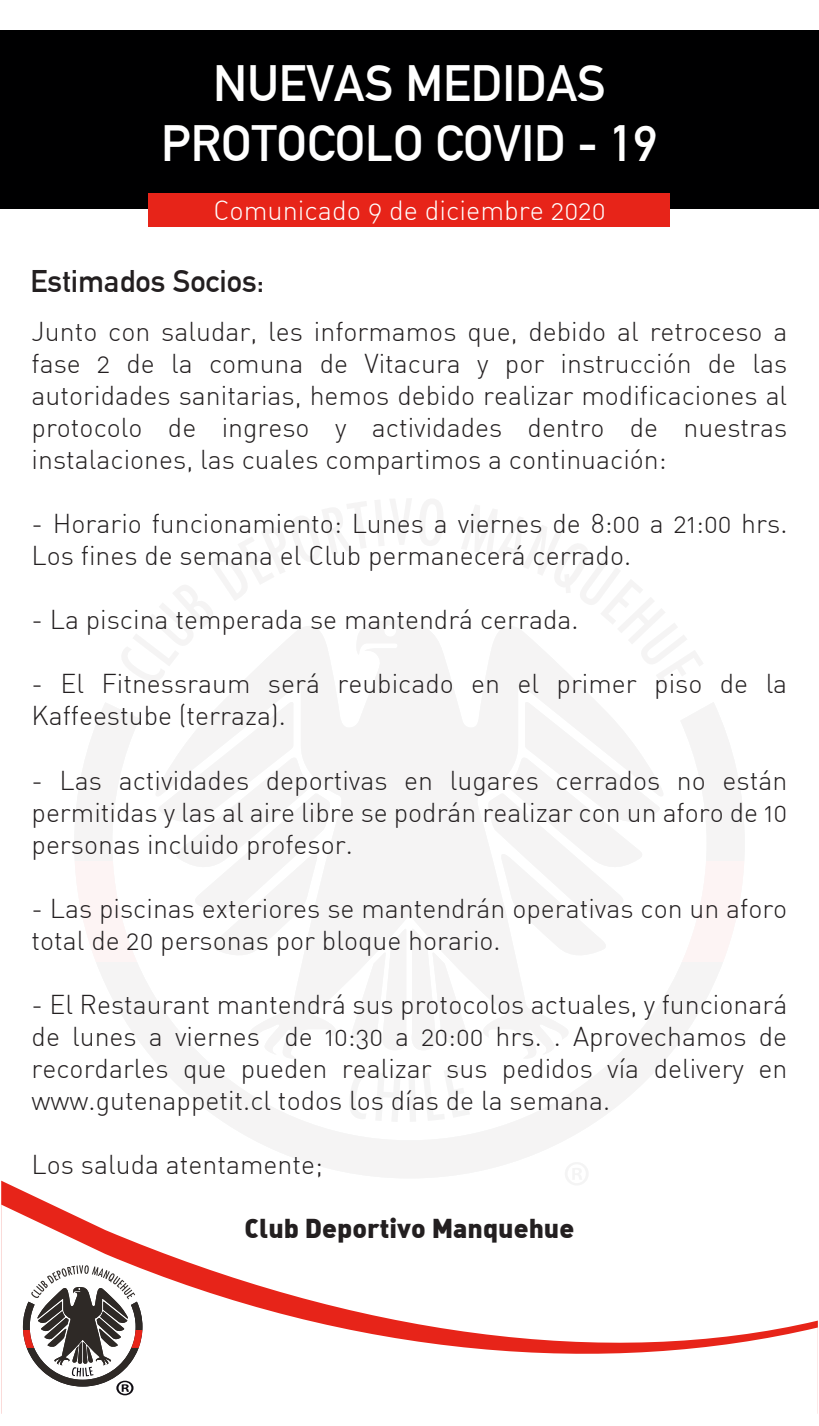
<style>
.page{position:relative;width:819px;height:1426px;background:#fff}
.page>*{position:absolute;margin:0;border:0;box-sizing:border-box;transform-origin:0 0}
.t1{font:700 49.88px/59.9px "DIN Alternate";color:#fff;text-align:center}
.t2{font:44.36px "Myriad Pro";color:#0f0c12;scale:1.15 1}
.t3{font:700 30.62px "DIN Alternate";color:#231f20}
.t4{font:300 27.12px "DIN Alternate";color:#fff}
.t5{font:300 26.69px/32px "DIN Alternate";color:#231f20;text-align:justify}
.t6{font:900 26.69px "DIN Alternate";color:#231f20}
</style>
<div class="page">
<svg style="left:156px;top:621px;width:507px;height:341px;fill:#f5f4f4"></svg>
<svg style="left:159px;top:701px;width:173px;height:257px"></svg>
<svg style="left:486px;top:701px;width:173px;height:257px"></svg>
<svg style="left:348px;top:927px;width:122px;height:35px"></svg>
<svg style="left:75px;top:703px;width:64px;height:259px"></svg>
<svg style="left:681px;top:703px;width:63px;height:259px"></svg>
<svg style="left:97px;top:962px;width:625px;height:216px"></svg>
<svg style="left:122px;top:501px;width:245px;height:185px"></svg>
<svg style="left:375px;top:499px;width:68px;height:47px"></svg>
<svg style="left:461px;top:505px;width:242px;height:184px"></svg>
<svg style="left:1px;top:1204px;width:816px;height:210px"></svg>
<svg style="left:23px;top:1265px;width:119px;height:121px"></svg>
<div style="left:0;top:30px;width:819px;height:178px;background:#000001"></div>
<div style="left:149px;top:193px;width:521px;height:34px;background:#e72419"></div>
<h1 class="t1" style="left:161px;top:50px;width:498px">NUEVAS MEDIDAS<br>PROTOCOLO COVID - 19</h1>
<p class="t4" style="left:213px;top:193px;width:394px">Comunicado 9 de diciembre 2020</p>
<p class="t3" style="left:31px;top:258px;width:235px">Estimados Socios:</p>
<p class="t5" style="left:32px;top:315px;width:757px">Junto con saludar, les informamos que, debido al retroceso a fase 2 de la comuna de Vitacura y por instrucción de las autoridades sanitarias, hemos debido realizar modificaciones al protocolo de ingreso y actividades dentro de nuestras instalaciones, las cuales compartimos a continuación:</p>
<p class="t5" style="left:32px;top:507px;width:757px">- Horario funcionamiento: Lunes a viernes de 8:00 a 21:00 hrs.<br>Los fines de semana el Club permanecerá cerrado.</p>
<p class="t5" style="left:32px;top:603px;width:548px">- La piscina temperada se mantendrá cerrada.</p>
<p class="t5" style="left:32px;top:667px;width:757px">- El Fitnessraum será reubicado en el primer piso de la<br>Kaffeestube (terraza).</p>
<p class="t5" style="left:32px;top:763px;width:757px">- Las actividades deportivas en lugares cerrados no están permitidas y las al aire libre se podrán realizar con un aforo de 10 personas incluido profesor.</p>
<p class="t5" style="left:32px;top:891px;width:757px">- Las piscinas exteriores se mantendrán operativas con un aforo total de 20 personas por bloque horario.</p>
<p class="t5" style="left:32px;top:987px;width:757px">- El Restaurant mantendrá sus protocolos actuales, y funcionará de lunes a viernes de 10:30 a 20:00 hrs. . Aprovechamos de recordarles que pueden realizar sus pedidos vía delivery en www.gutenappetit.cl todos los días de la semana.</p>
<p class="t5" style="left:32px;top:1148px;width:293px">Los saluda atentamente;</p>
<h2 class="t2" style="left:114px;top:1368px;width:20px">®</h2>
<p class="t6" style="left:245px;top:1210px;width:331px">Club Deportivo Manquehue</p>
</div>
